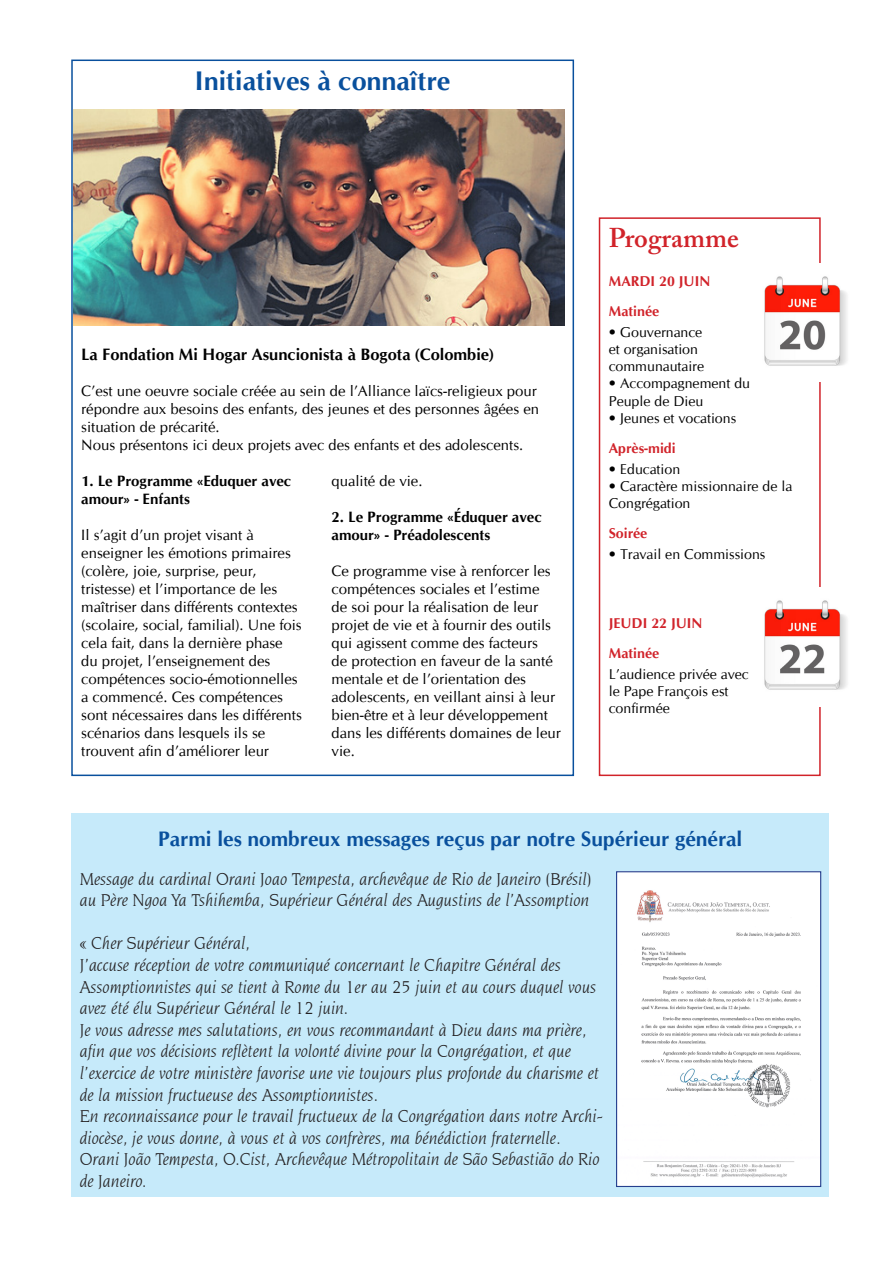
<style>
.page{position:relative;width:893px;height:1263px;background:#fff}
.page>*{position:absolute;margin:0;border:0;box-sizing:border-box;transform-origin:0 0}
._1_titolo_articolo{font:700 27px "CG Omega";color:#09509d}
._1_titolo_articolo-2{font:600 27px "Adobe Caslon Pro";color:#d1232a}
._1_titolo_articolo-3{font:700 21px "CG Omega";color:#09509d}
.Parlato{font:italic 18px/21.6px "Novarese IT Cby BT";color:#231f20}
.Normale{font:700 16.5px "CG Omega";color:#000}
.Normale-2{font:15px/18px "CG Omega";color:#000}
.Normale-3{font:700 15px/18px "CG Omega";color:#000}
.Normale-4{font:14.25px/17.1px "CG Omega";color:#000}
.Normale-5{font:700 14.25px "CG Omega";color:#d1232a}
</style>
<div class="page">
<div style="left:71px;top:60px;width:503px;height:716px;border:2px solid #09509d"></div>
<div style="left:71px;top:813px;width:758px;height:384px;background:#c6eafa"></div>
<img style="left:74px;top:109px;width:490px;height:217px">
<div style="left:599px;top:217px;width:222px;height:559px;border:2px solid #d1232a"></div>
<img style="left:764px;top:263px;width:83px;height:119px">
<img style="left:764px;top:588px;width:83px;height:118px">
<img style="left:618px;top:873px;width:201px;height:312px">
<div style="left:616px;top:871px;width:205px;height:316px;border:1px solid #253f8e"></div>
<p class="_1_titolo_articolo" style="left:195px;top:64px;width:257px">Initiatives à connaître</p>
<p class="Normale" style="left:81px;top:344px;width:414px">La Fondation Mi Hogar Asuncionista à Bogota (Colombie)</p>
<p class="Normale-2" style="left:81px;top:382px;width:459px">C’est une oeuvre sociale créée au sein de l’Alliance laïcs-religieux pour répondre aux besoins des enfants, des jeunes et des personnes âgées en situation de précarité.</p>
<p class="Normale-2" style="left:81px;top:436px;width:443px">Nous présentons ici deux projets avec des enfants et des adolescents.</p>
<p class="Normale-3" style="left:81px;top:472px;width:212px">1. Le Programme «Eduquer avec amour» - Enfants</p>
<p class="Normale-2" style="left:81px;top:526px;width:222px">Il s’agit d’un projet visant à enseigner les émotions primaires (colère, joie, surprise, peur, tristesse) et l’importance de les maîtriser dans différents contextes (scolaire, social, familial). Une fois cela fait, dans la dernière phase du projet, l’enseignement des compétences socio-émotionnelles a commencé. Ces compétences sont nécessaires dans les différents scénarios dans lesquels ils se trouvent afin d’améliorer leur</p>
<p class="Normale-2" style="left:332px;top:472px;width:92px">qualité de vie.</p>
<p class="Normale-3" style="left:332px;top:508px;width:212px">2. Le Programme «Éduquer avec amour» - Préadolescents</p>
<p class="Normale-2" style="left:332px;top:562px;width:231px">Ce programme vise à renforcer les compétences sociales et l’estime<br>de soi pour la réalisation de leur projet de vie et à fournir des outils qui agissent comme des facteurs<br>de protection en faveur de la santé mentale et de l’orientation des adolescents, en veillant ainsi à leur bien-être et à leur développement dans les différents domaines de leur vie.</p>
<p class="_1_titolo_articolo-2" style="left:609px;top:222px;width:132px">Programme</p>
<p class="Normale-5" style="left:609px;top:272px;width:103px">MARDI 20 JUIN</p>
<p class="Normale-5" style="left:609px;top:302px;width:52px">Matinée</p>
<p class="Normale-4" style="left:609px;top:324px;width:97px">• Gouvernance et organisation communautaire</p>
<p class="Normale-4" style="left:609px;top:375px;width:143px">• Accompagnement du<br>Peuple de Dieu</p>
<p class="Normale-4" style="left:609px;top:409px;width:129px">• Jeunes et vocations</p>
<p class="Normale-5" style="left:609px;top:439px;width:68px">Après-midi</p>
<p class="Normale-4" style="left:609px;top:461px;width:73px">• Education</p>
<p class="Normale-4" style="left:609px;top:478px;width:185px">• Caractère missionnaire de la<br>Congrégation</p>
<p class="Normale-5" style="left:609px;top:524px;width:40px">Soirée</p>
<p class="Normale-4" style="left:609px;top:546px;width:158px">• Travail en Commissions</p>
<p class="Normale-5" style="left:609px;top:614px;width:95px">JEUDI 22 JUIN</p>
<p class="Normale-5" style="left:609px;top:644px;width:52px">Matinée</p>
<p class="Normale-4" style="left:609px;top:666px;width:141px">L’audience privée avec le Pape François est confirmée</p>
<p class="_1_titolo_articolo-3" style="left:158px;top:826px;width:586px">Parmi les nombreux messages reçus par notre Supérieur général</p>
<p class="Parlato" style="left:80px;top:867px;width:513px">Message du cardinal Orani Joao Tempesta, archevêque de Rio de Janeiro (Brésil) au Père Ngoa Ya Tshihemba, Supérieur Général des Augustins de l’Assomption</p>
<p class="Parlato" style="left:80px;top:932px;width:172px">« Cher Supérieur Général,</p>
<p class="Parlato" style="left:80px;top:954px;width:518px">J’accuse réception de votre communiqué concernant le Chapitre Général des<br>Assomptionnistes qui se tient à Rome du 1er au 25 juin et au cours duquel vous avez été élu Supérieur Général le 12 juin.</p>
<p class="Parlato" style="left:80px;top:1019px;width:521px">Je vous adresse mes salutations, en vous recommandant à Dieu dans ma prière, afin que vos décisions reflètent la volonté divine pour la Congrégation, et que l’exercice de votre ministère favorise une vie toujours plus profonde du charisme et de la mission fructueuse des Assomptionnistes.</p>
<p class="Parlato" style="left:80px;top:1105px;width:525px">En reconnaissance pour le travail fructueux de la Congrégation dans notre Archi&shy;diocèse, je vous donne, à vous et à vos confrères, ma bénédiction fraternelle.</p>
<p class="Parlato" style="left:80px;top:1148px;width:521px">Orani João Tempesta, O.Cist, Archevêque Métropolitain de São Sebastião do Rio de Janeiro.</p>
</div>
